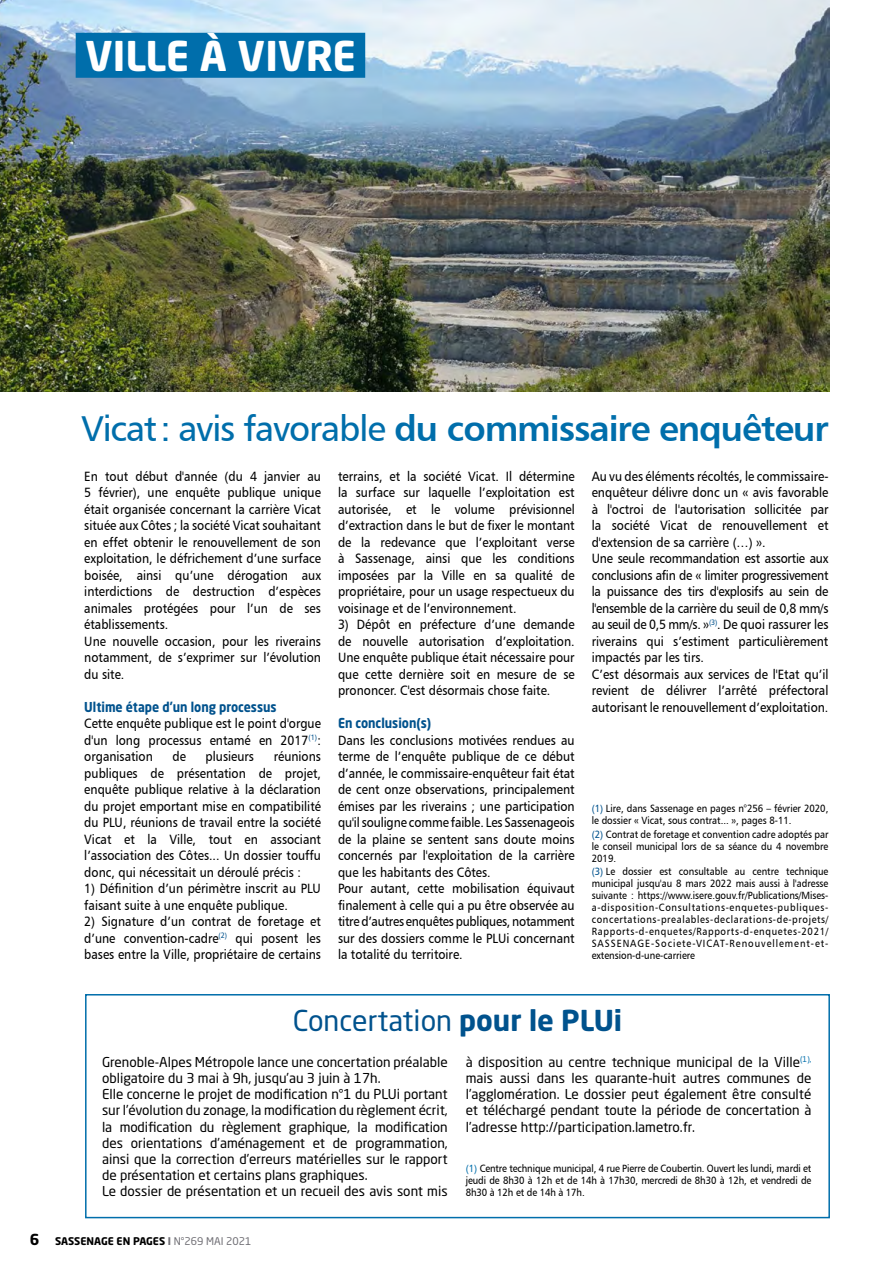
<style>
.page{position:relative;width:893px;height:1263px;background:#fff}
.page>*{position:absolute;margin:0;border:0;box-sizing:border-box;transform-origin:0 0}
.t1{font:700 40.5px "Neo Sans Std";color:#fff}
.t2{font:36px "Humanist 777 BT Bold B";letter-spacing:-.03em;color:#006eab}
.t3{font:28.5px "Neo Sans Std";color:#00528d}
.t4{font:700 15px "Neo Sans Std";color:#000}
.t5{font:13.5px/16.5px "Humanist 777 BT Roman B";color:#000;text-align:justify;scale:.9 1}
.t6{font:13.5px/16.2px "Neo Sans Std";color:#000}
.t7{font:700 13.5px "Neo Sans Std";color:#00528d;scale:.9 1}
.t8{font:10.5px/12px "Humanist 777 BT Roman B";color:#000;text-align:justify;scale:.9 1}
.t9{font:700 10.5px "Neo Sans Std";color:#000}
.s1{font-family:"Humanist 777 BT Roman B"}
.s2{color:#00528d}
.s3{font-weight:700}
.s4{color:#006eab}
.s5{color:#706f75}
.s6{font-weight:400;color:#706f75}
</style>
<div class="page">
<img style="left:0;top:0;width:829px;height:391px">
<div style="left:76px;top:33px;width:289px;height:45px;background:#006eab"></div>
<div style="left:85px;top:994px;width:745px;height:224px;border:2px solid #006eab"></div>
<h1 class="t1" style="left:85px;top:30px;width:272px">VILLE À VIVRE</h1>
<h2 class="t2" style="left:81px;top:405px;width:749px"><span class="s1">Vicat: avis favorable</span> du commissaire enquêteur</h2>
<p class="t5" style="left:84px;top:467px;width:265px;text-align:left">En tout début d'année (du 4 janvier au 5 février), une enquête publique unique était organisée concernant la carrière Vicat située aux Côtes ; la société Vicat souhaitant en effet obtenir le renouvellement de son exploitation, le défrichement d’une surface boisée, ainsi qu’une dérogation aux interdictions de destruction d’espèces animales protégées pour l’un de ses établissements.<br>Une nouvelle occasion, pour les riverains notamment, de s’exprimer sur l’évolution du site.</p>
<p class="t7" style="left:84px;top:698px;width:215px">Ultime étape d’un long processus</p>
<p class="t5" style="left:84px;top:715px;width:264px">Cette enquête publique est le point d'orgue d'un long processus entamé en 2017<sup>(1)</sup>: organisation</p>
<p class="t5" style="left:592px;top:467px;width:265px;text-align:left">Au vu des éléments récoltés, le commissaire&shy;enquêteur délivre donc un « avis favorable à l'octroi de l'autorisation sollicitée par la société Vicat de renouvellement et d'extension de sa carrière (…) ».<br>Une seule recommandation est assortie aux conclusions afin de « limiter progressivement la puissance des tirs d'explosifs au sein de l'ensemble de la carrière du seuil de 0,8 mm/s au seuil de 0,5 mm/s. »<sup>(3)</sup>. De quoi rassurer les riverains qui s’estiment particulièrement impactés par les tirs.<br>C’est désormais aux services de l'Etat qu’il revient de délivrer l’arrêté préfectoral autorisant le renouvellement d’exploitation.</p>
<p class="t5" style="left:338px;top:467px;width:265px">terrains, et la société Vicat. Il détermine la surface sur laquelle l’exploitation est autorisée, et le volume prévisionnel d’extraction dans le but de fixer le montant de la redevance que l’exploitant verse à Sassenage, ainsi que les conditions imposées par la Ville en sa qualité de propriétaire, pour un usage respectueux du voisinage et de l’environnement.</p>
<p class="t5" style="left:338px;top:616px;width:265px">3) Dépôt en préfecture d’une demande de nouvelle autorisation d’exploitation.<br>Une enquête publique était nécessaire pour que cette dernière soit en mesure de se prononcer. C'est désormais chose faite.</p>
<p class="t7" style="left:338px;top:715px;width:105px">En conclusion(s)</p>
<p class="t5" style="left:338px;top:731px;width:265px;text-align:left">Dans les conclusions motivées rendues au terme de l’enquête publique de ce début d’année, le commissaire-enquêteur fait état de cent onze observations, principalement émises par les riverains ; une participation qu'il souligne comme faible. Les Sassenageois de la plaine se sentent sans doute moins concernés par l'exploitation de la carrière que les habitants des Côtes.<br>Pour autant, cette mobilisation équivaut finalement à celle qui a pu être observée au titre d’autres enquêtes publiques, notamment sur des dossiers comme le PLUi concernant la totalité du territoire.</p>
<p class="t5" style="left:172px;top:748px;width:16px">de</p>
<p class="t5" style="left:206px;top:748px;width:55px">plusieurs</p>
<p class="t5" style="left:84px;top:748px;width:265px;text-indent:189px">réunions publiques de présentation de projet, enquête publique relative à la déclaration du projet emportant mise en compatibilité du PLU, réunions de travail entre la société Vicat et la Ville, tout en associant l’association des Côtes... Un dossier touffu donc, qui nécessitait un déroulé précis :</p>
<p class="t5" style="left:84px;top:880px;width:264px">1) Définition d’un périmètre inscrit au PLU faisant suite à une enquête publique.</p>
<p class="t5" style="left:84px;top:913px;width:264px">2) Signature d’un contrat de foretage et d’une convention-cadre<sup>(2)</sup> qui posent les bases entre la Ville, propriétaire de certains</p>
<p class="t8" style="left:592px;top:802px;width:264px"><span class="s2">(1)</span> Lire, dans Sassenage en pages n°256 – février 2020, le dossier « Vicat, sous contrat... », pages 8-11.</p>
<p class="t8" style="left:592px;top:828px;width:265px"><span class="s2">(2)</span> Contrat de foretage et convention cadre adoptés par le conseil municipal lors de sa séance du 4 novembre 2019.</p>
<p class="t8" style="left:592px;top:865px;width:265px"><span class="s2">(3)</span> Le dossier est consultable au centre technique municipal jusqu'au 8 mars 2022 mais aussi à l'adresse suivante : https://www.isere.gouv.fr/Publications/Mises&shy;a-disposition-Consultations-enquetes-publiques&shy;concertations-prealables-declarations-de-projets/ Rapports-d-enquetes/Rapports-d-enquetes-2021/ SASSENAGE-Societe-VICAT-Renouvellement-et&shy;extension-d-une-carriere</p>
<h3 class="t3" style="left:293px;top:1003px;width:331px">Concertation <span class="s3">pour le PLUi</span></h3>
<p class="t6" style="left:102px;top:1053px;width:347px">Grenoble-Alpes Métropole lance une concertation préalable obligatoire du 3 mai à 9h, jusqu’au 3 juin à 17h.<br>Elle concerne le projet de modification n°1 du PLUi portant sur l’évolution du zonage, la modification du règlement écrit, la modification du règlement graphique, la modification des orientations d’aménagement et de programmation, ainsi que la correction d’erreurs matérielles sur le rapport de présentation et certains plans graphiques.<br>Le dossier de présentation et un recueil des avis sont mis</p>
<p class="t6" style="left:466px;top:1053px;width:347px;text-align:justify">à disposition au centre technique municipal de la Ville<sup>(1), </sup>mais aussi dans les quarante-huit autres communes de l’agglomération. Le dossier peut également être consulté et téléchargé pendant toute la période de concertation à l’adresse http://participation.lametro.fr.</p>
<p class="t8" style="left:466px;top:1162px;width:386px"><span class="s4">(1)</span> Centre technique municipal, 4 rue Pierre de Coubertin. Ouvert les lundi, mardi et jeudi de 8h30 à 12h et de 14h à 17h30, mercredi de 8h30 à 12h, et vendredi de 8h30 à 12h et de 14h à 17h.</p>
<p class="t4" style="left:30px;top:1229px;width:11px">6</p>
<p class="t9" style="left:55px;top:1234px;width:198px">SASSENAGE EN PAGES <span class="s5">I</span> <span class="s6">N°269 MAI 2021</span></p>
</div>
